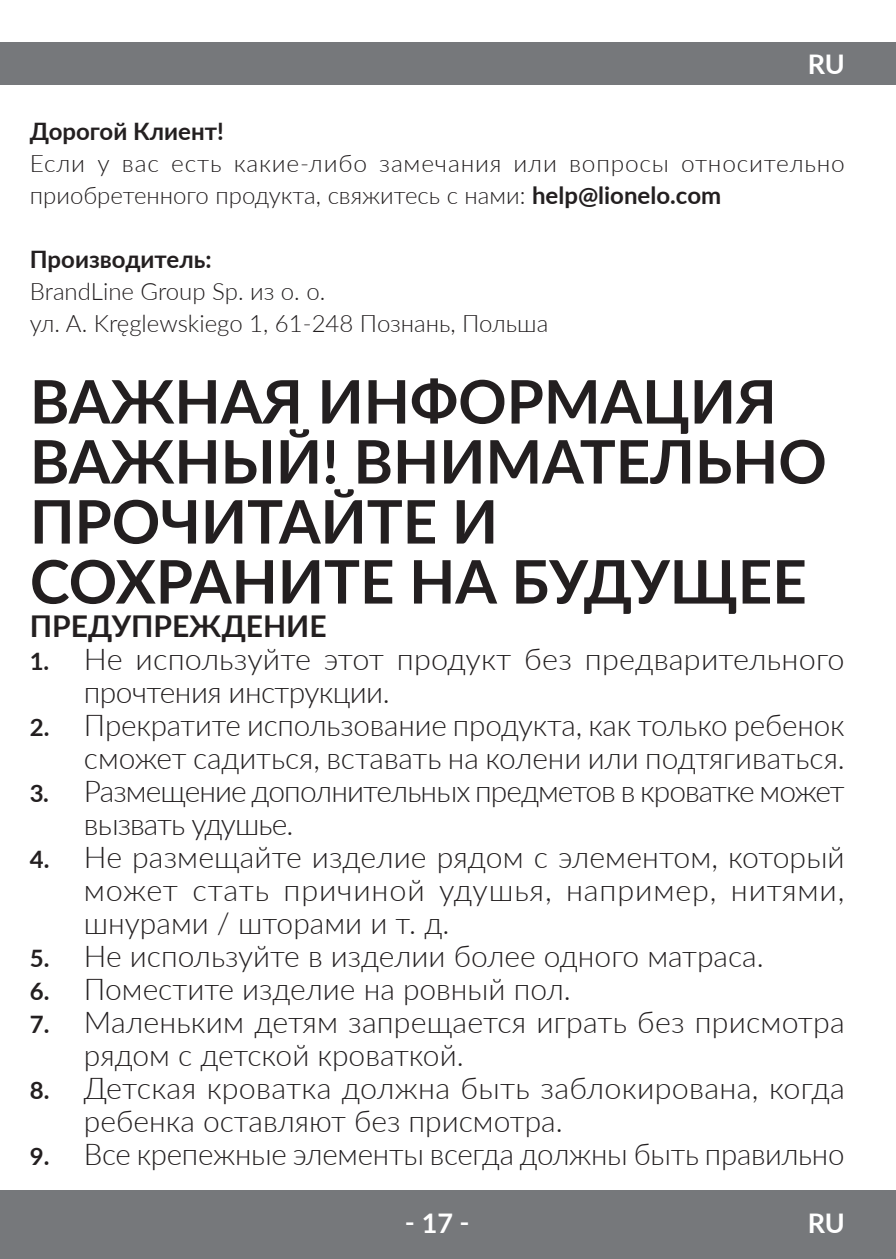
<style>
.page{position:relative;width:896px;height:1259px;background:#fff}
.page>*{position:absolute;margin:0;border:0;box-sizing:border-box;transform-origin:0 0}
.t1{font:700 60px/60px "Lato";color:#231f20}
.t2{font:300 30px/33px "Lato";color:#231f20}
.t3{font:300 30px/33px "Lato";letter-spacing:-.03em;color:#231f20}
.t4{font:700 30px "Lato";color:#231f20}
.t5{font:700 27px "Lato";color:#fff}
.t6{font:300 24px/31.8px "Lato";letter-spacing:.03em;color:#231f20}
.t7{font:300 24px/31.8px "Lato";color:#231f20}
.t8{font:700 24px "Lato";color:#231f20}
.s1{font-weight:700}
.s2{font-weight:700;font-size:24px}
</style>
<div class="page">
<div style="left:0;top:1190px;width:895px;height:69px;background:#76787b"></div>
<div style="left:0;top:43px;width:895px;height:42px;background:#76787b"></div>
<p class="t5" style="left:807px;top:44px;width:39px">RU</p>
<p class="t8" style="left:30px;top:114px;width:195px">Дорогой Клиент!</p>
<p class="t6" style="left:30px;top:147px;width:816px">Если у вас есть какие-либо замечания или вопросы относительно приобретенного продукта, свяжитесь с нами: <span class="s1">help@lionelo.com</span></p>
<p class="t8" style="left:30px;top:241px;width:183px">Производитель:</p>
<p class="t7" style="left:30px;top:274px;width:520px">BrandLine Group Sp. из о. о.<br>ул. A. Kręglewskiego 1, 61-248 Познань, Польша</p>
<h1 class="t1" style="left:30px;top:369px;width:798px">ВАЖНАЯ ИНФОРМАЦИЯ<br>ВАЖНЫЙ! ВНИМАТЕЛЬНО<br>ПРОЧИТАЙТЕ И<br>СОХРАНИТЕ НА БУДУЩЕЕ</h1>
<p class="t4" style="left:30px;top:604px;width:298px">ПРЕДУПРЕЖДЕНИЕ</p>
<p class="t2" style="left:84px;top:641px;width:762px;text-indent:-54px"><span class="s2">1.</span> Не используйте этот продукт без предварительного прочтения инструкции.</p>
<p class="t2" style="left:30px;top:707px;width:816px;text-align:right"><span class="s2">2.</span> Прекратите использование продукта, как только ребенок сможет садиться, вставать на колени или подтягиваться.</p>
<p class="t3" style="left:84px;top:773px;width:762px;text-indent:-54px"><span class="s2">3.</span> Размещение дополнительных предметов в кроватке может вызвать удушье.</p>
<p class="t2" style="left:84px;top:839px;width:762px;text-align:justify;text-indent:-54px"><span class="s2">4.</span> Не размещайте изделие рядом с элементом, который может стать причиной удушья, например, нитями, шнурами / шторами и т. д.</p>
<p class="t2" style="left:30px;top:938px;width:735px"><span class="s2">5.</span> Не используйте в изделии более одного матраса.</p>
<p class="t2" style="left:30px;top:971px;width:542px"><span class="s2">6.</span> Поместите изделие на ровный пол.</p>
<p class="t2" style="left:84px;top:1004px;width:762px;text-indent:-54px"><span class="s2">7.</span> Маленьким детям запрещается играть без присмотра рядом с детской кроваткой.</p>
<p class="t2" style="left:84px;top:1070px;width:762px;text-indent:-54px"><span class="s2">8.</span> Детская кроватка должна быть заблокирована, когда ребенка оставляют без присмотра.</p>
<p class="t2" style="left:30px;top:1136px;width:816px"><span class="s2">9.</span> Все крепежные элементы всегда должны быть правильно</p>
<p class="t5" style="left:405px;top:1203px;width:66px">‑ 17 ‑</p>
<p class="t5" style="left:807px;top:1203px;width:39px">RU</p>
</div>
